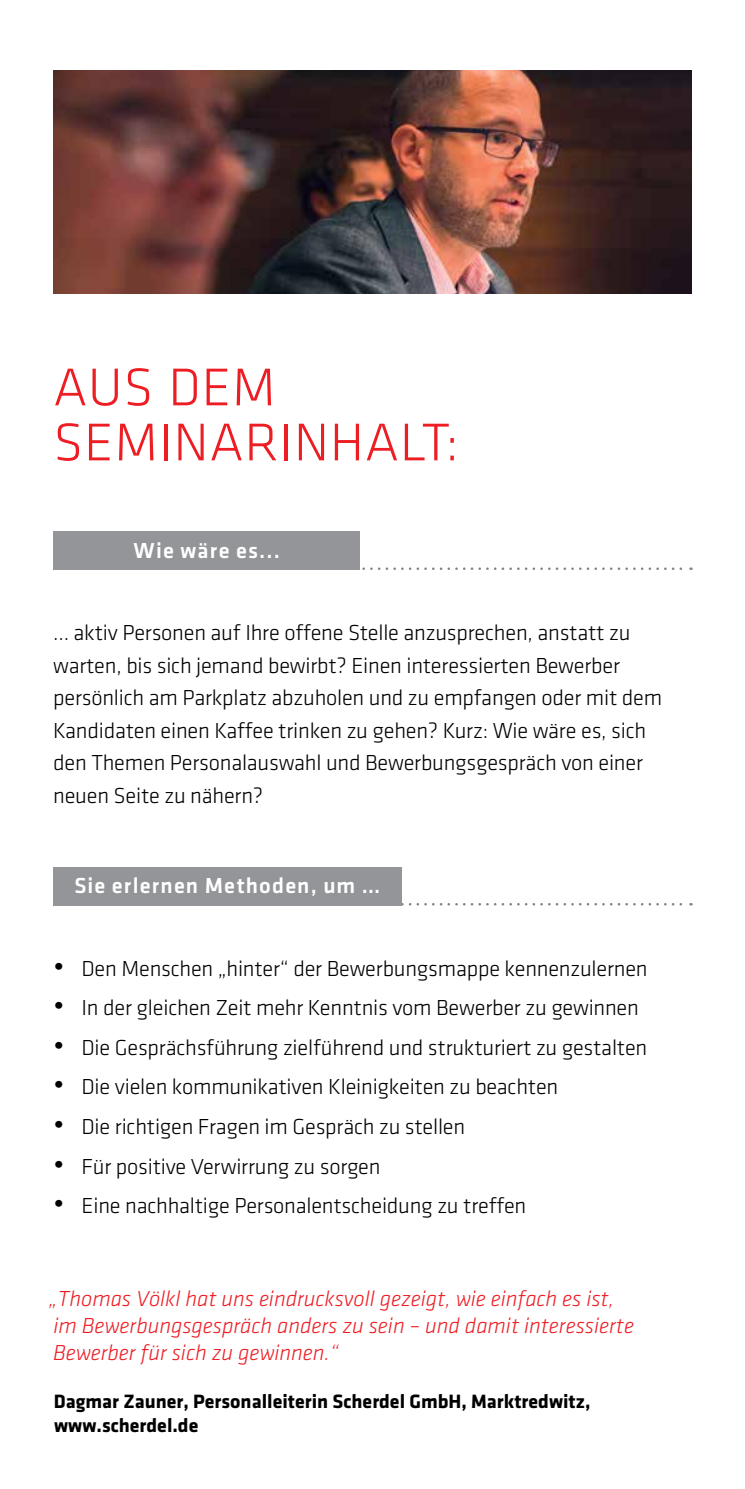
<style>
.page{position:relative;width:745px;height:1489px;background:#fff}
.page>*{position:absolute;margin:0;border:0;box-sizing:border-box;transform-origin:0 0}
.t1{font:300 55px/55px "Klavika";letter-spacing:.015em;color:#ed1d24}
.t2{font:300 22.5px/32.5px "Klavika";letter-spacing:-.01em;color:#000}
.t3{font:italic 300 22.5px/27px "Klavika";color:#ed1d24}
.t4{font:500 22.5px "Klavika";letter-spacing:.05em;color:#fff}
.t5{font:700 20px/24px "Klavika";color:#000}
.s1{font-size:30px}
</style>
<div class="page">
<img style="left:53px;top:71px;width:638px;height:222px">
<svg style="left:362px;top:567px;width:329px;height:3px"></svg>
<svg style="left:401px;top:903px;width:290px;height:2px"></svg>
<div style="left:53px;top:531px;width:307px;height:39px;background:#939598"></div>
<div style="left:53px;top:866px;width:348px;height:39px;background:#939598"></div>
<h1 class="t1" style="left:53px;top:359px;width:407px">AUS DEM<br>SEMINARINHALT:</h1>
<p class="t4" style="left:133px;top:535px;width:148px">Wie wäre es...</p>
<p class="t2" style="left:53px;top:616px;width:610px">... aktiv Personen auf Ihre offene Stelle anzusprechen, anstatt zu warten, bis sich jemand bewirbt? Einen interessierten Bewerber persönlich am Parkplatz abzuholen und zu empfangen oder mit dem Kandidaten einen Kaffee trinken zu gehen? Kurz: Wie wäre es, sich den Themen Personalauswahl und Bewerbungsgespräch von einer neuen Seite zu nähern?</p>
<p class="t4" style="left:74px;top:870px;width:307px">Sie erlernen Methoden, um …</p>
<p class="t2" style="left:53px;top:951px;width:595px"><span class="s1">•</span> Den Menschen „hinter“ der Bewerbungsmappe kennenzulernen</p>
<p class="t2" style="left:53px;top:991px;width:587px"><span class="s1">•</span> In der gleichen Zeit mehr Kenntnis vom Bewerber zu gewinnen</p>
<p class="t2" style="left:53px;top:1030px;width:595px"><span class="s1">•</span> Die Gesprächsführung zielführend und strukturiert zu gestalten</p>
<p class="t2" style="left:53px;top:1070px;width:506px"><span class="s1">•</span> Die vielen kommunikativen Kleinigkeiten zu beachten</p>
<p class="t2" style="left:53px;top:1109px;width:413px"><span class="s1">•</span> Die richtigen Fragen im Gespräch zu stellen</p>
<p class="t2" style="left:53px;top:1149px;width:328px"><span class="s1">•</span> Für positive Verwirrung zu sorgen</p>
<p class="t2" style="left:53px;top:1189px;width:474px"><span class="s1">•</span> Eine nachhaltige Personalentscheidung zu treffen</p>
<p class="t3" style="left:49px;top:1284px;width:586px">„Thomas Völkl hat uns eindrucksvoll gezeigt, wie einfach es ist, im Bewerbungsgespräch anders zu sein – und damit interessierte<br>Bewerber für sich zu gewinnen.“</p>
<p class="t5" style="left:54px;top:1388px;width:537px">Dagmar Zauner, Personalleiterin Scherdel GmbH, Marktredwitz, www.scherdel.de</p>
</div>
